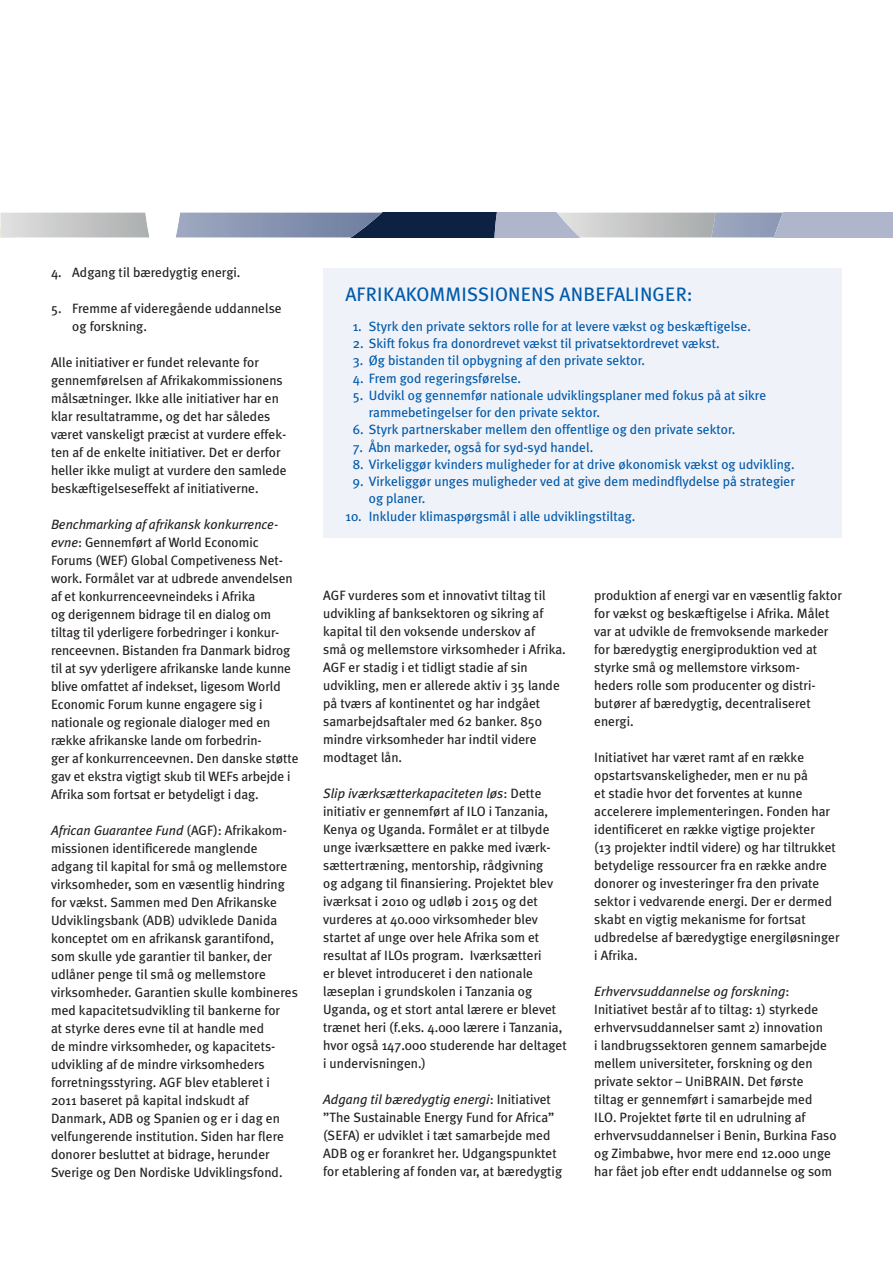
<style>
.page{position:relative;width:893px;height:1263px;background:#fff}
.page>*{position:absolute;margin:0;border:0;box-sizing:border-box;transform-origin:0 0}
.t1{font:19.5px "Meta Plus";letter-spacing:.015em;color:#015aaa}
.t2{font:13.5px/18px "Meta Plus";color:#231f20}
.t3{font:13.5px/17.2px "Meta Plus";color:#015aaa}
.s1{font-style:italic}
</style>
<div class="page">
<svg style="left:0;top:213px;width:893px;height:24px;background:#979fb0"></svg>
<div style="left:323px;top:268px;width:519px;height:270px;background:#eff2f9"></div>
<p class="t2" style="left:51px;top:263px;width:191px">4. Adgang til bæredygtig energi.</p>
<p class="t2" style="left:72px;top:299px;width:211px;text-indent:-21px">5. Fremme af videregående uddannelse og forskning.</p>
<p class="t2" style="left:51px;top:353px;width:237px">Alle initiativer er fundet relevante for gennemførelsen af Afrikakommissionens målsætninger. I kke alle initiativer har en klar resultatramme, og det har således været vanskeligt præcist at vurdere effek&shy;ten af de enkelte initiativer. Det er derfor heller ikke muligt at vurdere den samlede beskæftigelseseffekt af initiativerne.</p>
<p class="t2" style="left:51px;top:515px;width:249px"><span class="s1">Benchmarking af afrikansk konkurrence&shy;evne</span>: Gennemført af World Economic Forums (WEF) Global Competiveness N et&shy;work. Formålet var at udbrede anvendelsen af et konkurrenceevneindeks i Afrika<br>og derigennem bidrage til en dialog om tiltag til yderligere forbedringer i konkur&shy;renceevnen. Bistanden fra Danmark bidrog til at syv yderligere afrikanske lande kunne blive omfattet af indekset, ligesom World Economic Forum kunne engagere sig i nationale og regionale dialoger med en række afrikanske lande om forbedrin-<br>ger af konkurrenceevnen. Den danske støtte gav et ekstra vigtigt skub til WEFs arbejde i Afrika som fortsat er betydeligt i dag.</p>
<p class="t2" style="left:51px;top:821px;width:248px"><span class="s1">African Guarantee Fund</span> (AGF): Afrikakom&shy;missionen identificerede manglende adgang til kapital for små og mellemstore virksomheder, som en væsentlig hindring for vækst. Sammen med Den Afrikanske Udviklingsbank (ADB) udviklede Danida konceptet om en afrikansk garantifond, som skulle yde garantier til banker, der udlåner penge til små og mellemstore virksomheder. Garantien skulle kombineres med kapacitetsudvikling til bankerne for<br>at styrke deres evne til at handle med<br>de mindre virksomheder, og kapacitets&shy;udvikling af de mindre virksomheders forretningsstyring. AGF</p>
<p class="t2" style="left:51px;top:1073px;width:234px;text-indent:134px">blev etableret i 2011 baseret på kapital indskudt af Danmark, ADB og Spanien og er i dag en velfungerende institution. Siden har flere donorer besluttet at bidrage, herunder Sverige og Den N ordiske Udviklingsfond.</p>
<h1 class="t1" style="left:345px;top:283px;width:349px">Afrikakommissionens anbefalinger:</h1>
<p class="t3" style="left:353px;top:317px;width:400px">1. Styrk den private sektors rolle for at levere vækst og beskæftigelse.</p>
<p class="t3" style="left:353px;top:335px;width:368px">2. S kift fokus fra donordrevet vækst til privatsektordrevet vækst.</p>
<p class="t3" style="left:353px;top:352px;width:294px">3. Øg bistanden til opbygning af den private sektor.</p>
<p class="t3" style="left:353px;top:369px;width:170px">4. Frem god regeringsførelse.</p>
<p class="t3" style="left:369px;top:386px;width:399px;text-indent:-16px">5. Udvikl og gennemfør nationale udviklingsplaner med fokus på at sikre rammebetingelser for den private sektor.</p>
<p class="t3" style="left:353px;top:421px;width:384px">6. Styrk partnerskaber mellem den offentlige og den private sektor.</p>
<p class="t3" style="left:353px;top:438px;width:242px">7. Åbn markeder, også for syd-syd handel.</p>
<p class="t3" style="left:353px;top:455px;width:443px">8. Virkeliggør kvinders muligheder for at drive økonomisk vækst og udvikling.</p>
<p class="t3" style="left:369px;top:473px;width:428px;text-indent:-16px">9. Virkeliggør unges muligheder ved at give dem medindflydelse på strategier og planer.</p>
<p class="t3" style="left:345px;top:507px;width:291px">10. I nkluder klimaspørgsmål i alle udviklingstiltag.</p>
<p class="t2" style="left:323px;top:587px;width:244px;text-indent:25px">vurderes som et innovativt tiltag til udvikling af banksektoren og sikring af kapital til den voksende underskov af<br>små og mellemstore virksomheder i Afrika.<br>AGF</p>
<p class="t2" style="left:323px;top:587px;width:9px">AGF</p>
<p class="t2" style="left:323px;top:659px;width:238px;text-indent:25px">er stadig i et tidligt stadie af sin udvikling, men er allerede aktiv i 35 lande på tværs af kontinentet og har indgået samarbejdsaftaler med 62 banker. 850 mindre virksomheder har indtil videre modtaget lån.</p>
<p class="t2" style="left:323px;top:784px;width:245px"><span class="s1">Slip iværksætterkapaciteten løs</span>: Dette initiativ er gennemført af ILO i Tanzania, Kenya og Uganda. Formålet er at tilbyde unge iværksættere en pakke med iværk&shy;sættertræning, mentorship, rådgivning<br>og adgang til finansiering. Projektet blev iværksat i 2010 og udløb i 2015 og det vurderes at 40.000 virksomheder blev startet af unge over hele Afrika som et resultat af ILOs program. Iværksætteri<br>er blevet introduceret i den nationale læseplan i grundskolen i Tanzania og Uganda, og et stort antal lærere er blevet trænet heri (f.eks. 4.000 lærere i Tanzania, hvor også 147.000 studerende har deltaget i undervisningen.)</p>
<p class="t2" style="left:323px;top:1090px;width:240px"><span class="s1">Adgang til bæredygtig energi</span>: I nitiativet ”The Sustainable Energy Fund for Africa” (SEFA) er udviklet i tæt samarbejde med ADB og er forankret her. Udgangspunktet for etablering af fonden var, at bæredygtig</p>
<p class="t2" style="left:594px;top:586px;width:249px">produktion af energi var en væsentlig faktor for vækst og beskæftigelse i Afrika. Målet var at udvikle de fremvoksende markeder for bæredygtig energiproduktion ved at styrke små og mellemstore virksom&shy;heders rolle som producenter og distri&shy;butører af bæredygtig, decentraliseret energi.</p>
<p class="t2" style="left:594px;top:748px;width:247px">I nitiativet har været ramt af en række opstartsvanskeligheder, men er nu på<br>et stadie hvor det forventes at kunne accelerere implementeringen. Fonden har identificeret en række vigtige projekter<br>(13 projekter indtil videre) og har tiltrukket betydelige ressourcer fra en række andre donorer og investeringer fra den private sektor i vedvarende energi. Der er dermed skabt en vigtig mekanisme for fortsat udbredelse af bæredygtige energiløsninger i Afrika.</p>
<p class="t2" style="left:594px;top:982px;width:234px"><span class="s1">Erhvervsuddannelse og forskning</span>:<br>I nitiativet består af to tiltag: 1) styrkede erhvervsuddannelser samt 2) innovation i landbrugssektoren gennem samarbejde mellem universiteter, forskning og den private sektor – U niBRAIN</p>
<p class="t2" style="left:594px;top:1072px;width:244px;text-indent:147px">. Det første tiltag er gennemført i samarbejde med ILO. Projektet førte til en udrulning af erhvervsuddannelser i Benin, Burkina Faso og Zimbabwe, hvor mere end 12.000 unge har fået job efter endt uddannelse og som</p>
</div>
